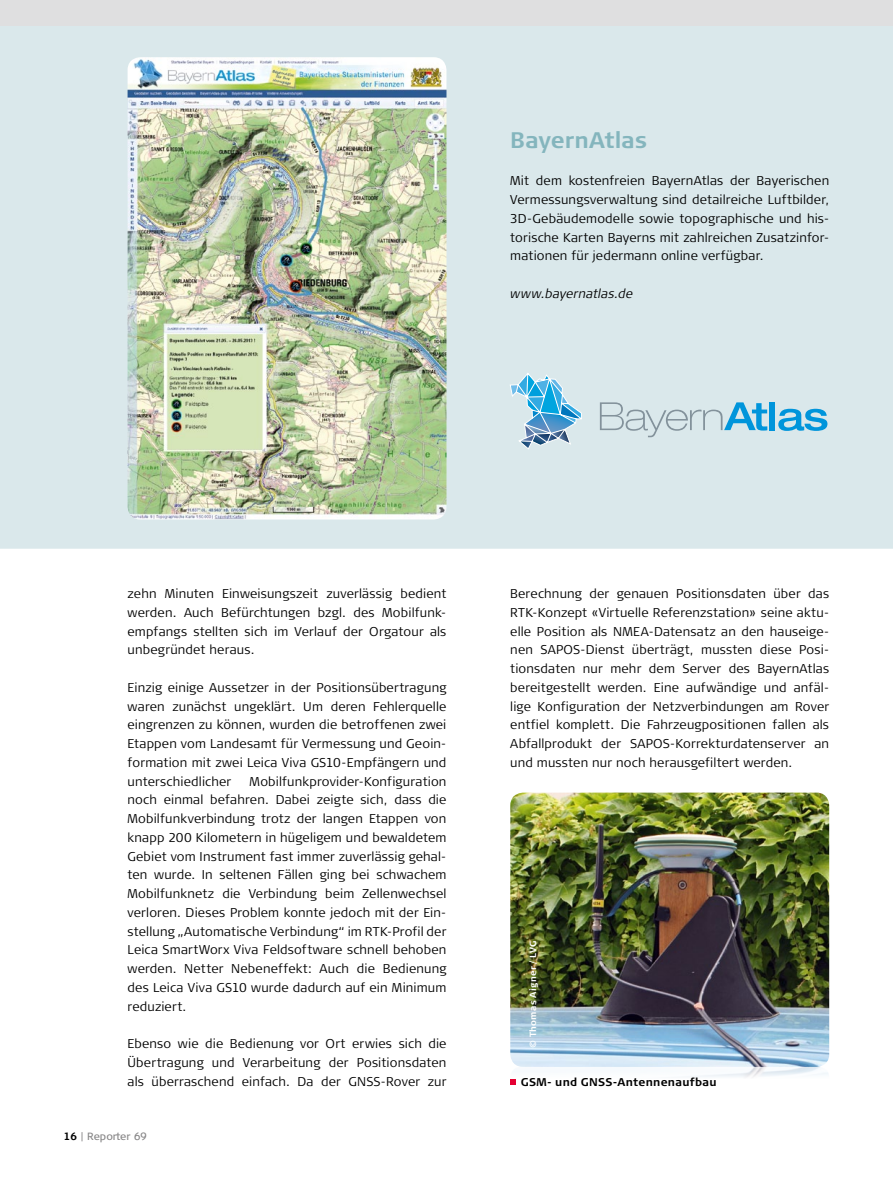
<style>
.page{position:relative;width:893px;height:1191px;background:#fff}
.page>*{position:absolute;margin:0;border:0;box-sizing:border-box;transform-origin:0 0}
.t1{font:700 22.5px "Signa Column";color:#84b5bd}
.t2{font:300 12.75px/18.8px "Signa Column";letter-spacing:.015em;color:#000;text-align:justify}
.t3{font:italic 300 12.75px "Signa Column";letter-spacing:.01em;color:#000}
.t4{font:700 11.25px "Signa Column";letter-spacing:.025em;color:#000}
.t5{font:10.5px "Signa Column";letter-spacing:-.005em;color:#868586}
.t6{font:700 9px "Signa Column";letter-spacing:.035em;color:#fff}
.s1{font-weight:700;color:#000}
</style>
<div class="page">
<div style="left:0;top:26px;width:893px;height:523px;background:#dae8eb"></div>
<img style="left:510px;top:792px;width:319px;height:274px">
<svg style="left:510px;top:1079px;width:5px;height:5px"></svg>
<svg style="left:510px;top:372px;width:72px;height:77px;background:#9ac9e0"></svg>
<svg style="left:600px;top:402px;width:167px;height:35px;background:#bad5df"></svg>
<div style="left:770px;top:402px;width:5px;height:29px;background:#0095db"></div>
<svg style="left:778px;top:409px;width:49px;height:22px"></svg>
<img style="left:128px;top:57px;width:318px;height:462px">
<div style="left:0;top:0;width:893px;height:26px;background:#dfdfe0"></div>
<h1 class="t1" style="left:510px;top:127px;width:138px">BayernAtlas</h1>
<p class="t2" style="left:510px;top:171px;width:320px">Mit dem kostenfreien BayernAtlas der Bayerischen Vermessungsverwaltung sind detailreiche Luftbilder, 3D-Gebäudemodelle sowie topographische und his&shy;torische Karten Bayerns mit zahlreichen Zusatzinfor&shy;mationen für jedermann online verfügbar.</p>
<p class="t3" style="left:510px;top:286px;width:124px">www.bayernatlas.de</p>
<p class="t2" style="left:128px;top:584px;width:320px">zehn Minuten Einweisungszeit zuverlässig bedient werden. Auch Befürchtungen bzgl. des Mobilfunk&shy;empfangs stellten sich im Verlauf der Orgatour als unbegründet heraus.</p>
<p class="t2" style="left:128px;top:678px;width:320px">Einzig einige Aussetzer in der Positionsübertragung waren zunächst ungeklärt. Um deren Fehlerquelle eingrenzen zu können, wurden die betroffenen zwei Etappen vom Landesamt für Vermessung und Geoin&shy;formation mit zwei Leica Viva GS10-Empfängern und unterschiedlicher</p>
<p class="t2" style="left:128px;top:772px;width:320px;text-indent:122px">Mobilfunkprovider-Konfiguration noch einmal befahren. Dabei zeigte sich, dass die Mobilfunkverbindung trotz der langen Etappen von knapp 200 Kilometern in hügeligem und bewaldetem Gebiet vom Instrument fast immer zuverlässig gehal&shy;ten wurde. In seltenen Fällen ging bei schwachem Mobilfunknetz die Verbindung beim Zellenwechsel verloren. Dieses Problem konnte jedoch mit der Ein&shy;stellung „Automatische Verbindung“ im RTK-Profil der Leica SmartWorx Viva Feldsoftware schnell behoben werden. Netter Nebeneffekt: Auch die Bedienung des Leica Viva GS10 wurde dadurch auf ein Minimum reduziert.</p>
<p class="t2" style="left:128px;top:1034px;width:320px">Ebenso wie die Bedienung vor Ort erwies sich die Übertragung und Verarbeitung der Positionsdaten als überraschend einfach. Da der GNSS-Rover zur</p>
<p class="t5" style="left:64px;top:1129px;width:85px"><span class="s1">16</span> | Reporter 69</p>
<p class="t2" style="left:510px;top:584px;width:320px">Berechnung der genauen Positionsdaten über das RTK-Konzept «Virtuelle Referenzstation» seine aktu&shy;elle Position als NMEA-Datensatz an den hauseige&shy;nen SAPOS-Dienst überträgt, mussten diese Posi&shy;tionsdaten nur mehr dem Server des BayernAtlas bereitgestellt werden. Eine aufwändige und anfäl&shy;lige Konfiguration der Netzverbindungen am Rover entfiel komplett. Die Fahrzeugpositionen fallen als Abfallprodukt der SAPOS-Korrekturdatenserver an und mussten nur noch herausgefiltert werden.</p>
<p class="t6" style="left:528px;top:1048px;width:109px;rotate:-90deg">© Thomas Aigner / LVG</p>
<p class="t4" style="left:521px;top:1075px;width:197px">GSM- und GNSS-Antennenaufbau</p>
</div>
